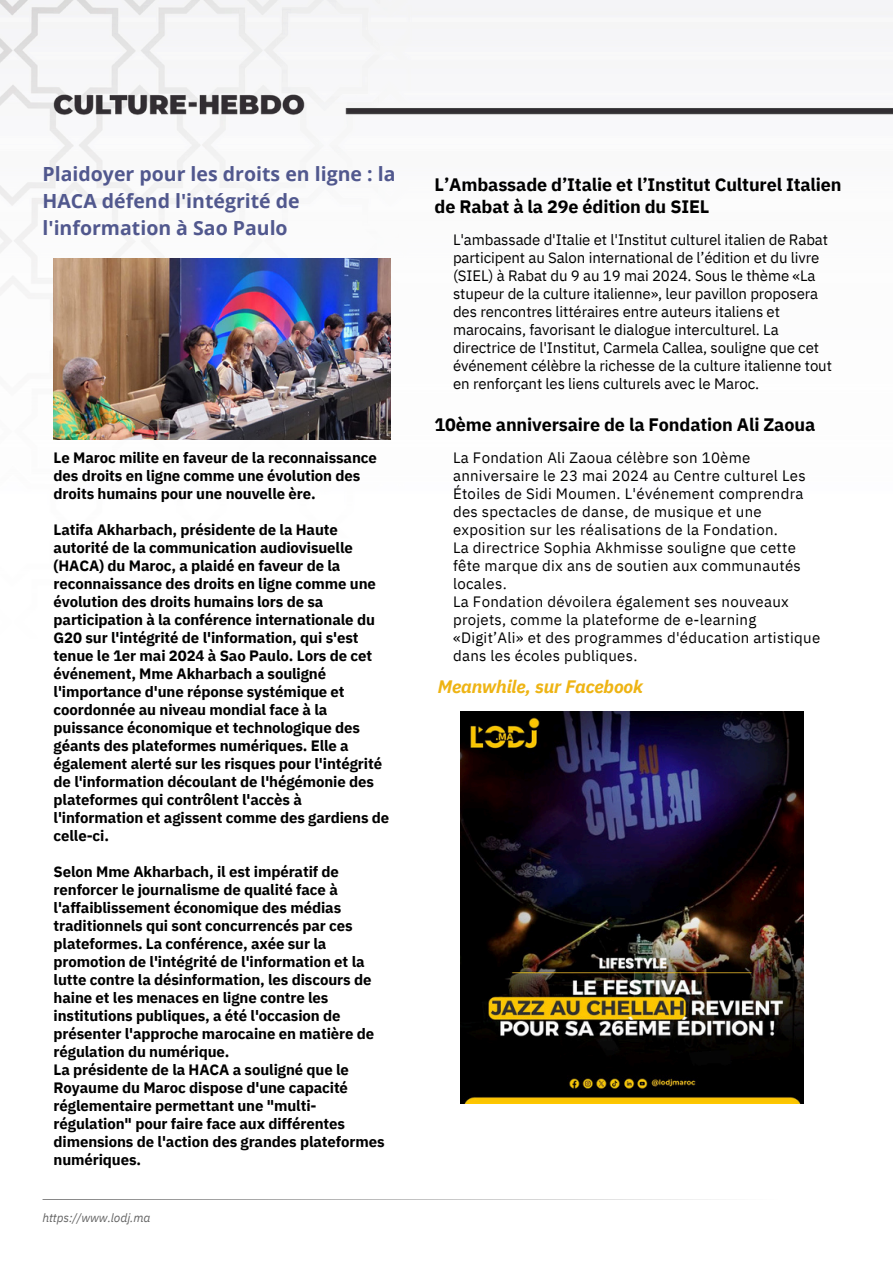
<style>
.page{position:relative;width:894px;height:1264px;background:#fff}
.page>*{position:absolute;margin:0;border:0;box-sizing:border-box;transform-origin:0 0}
.t1{font:700 19.5px/27px "Open Sans";color:#51588e}
.t2{font:700 18px/22.5px "IBM Plex Sans";letter-spacing:-.01em;color:#000}
.t3{font:italic 700 18px "IBM Plex Sans";letter-spacing:-.01em;color:#eeb414}
.t4{font:700 15px/18px "IBM Plex Sans";letter-spacing:-.01em;color:#000}
.t5{font:15px/18px "IBM Plex Sans";letter-spacing:.02em;color:#000}
.t6{font:15px/18px "IBM Plex Sans";letter-spacing:-.01em;color:#000}
.t7{font:italic 12px "IBM Plex Sans";letter-spacing:-.01em;color:#646464}
</style>
<div class="page">
<img style="left:0;top:0;width:892px;height:1200px">
<svg style="left:43px;top:1199px;width:807px;height:1px"></svg>
<img style="left:460px;top:711px;width:343px;height:392px">
<img style="left:54px;top:259px;width:336px;height:180px">
<h3 class="t1" style="left:43px;top:160px;width:354px">Plaidoyer pour les droits en ligne : la<br>HACA défend l'intégrité de l'information à Sao Paulo</h3>
<h1 class="t4" style="left:54px;top:448px;width:325px">Le Maroc milite en faveur de la reconnaissance des droits en ligne comme une évolution des droits humains pour une nouvelle ère.</h1>
<p class="t4" style="left:54px;top:520px;width:337px">Latifa Akharbach, présidente de la Haute autorité de la communication audiovisuelle (HACA) du Maroc, a plaidé en faveur de la reconnaissance des droits en ligne comme une évolution des droits humains lors de sa participation à la conférence internationale du G20 sur l'intégrité de l'information, qui s'est tenue le 1er mai 2024 à Sao Paulo. Lors de cet événement, Mme Akharbach a souligné l'importance d'une réponse systémique et coordonnée au niveau mondial face à la puissance économique et technologique des géants des plateformes numériques. Elle a également alerté sur les risques pour l'intégrité de l'information découlant de l'hégémonie des plateformes qui contrôlent l'accès à l'information et agissent comme des gardiens de celle-ci.</p>
<p class="t4" style="left:54px;top:862px;width:332px">Selon Mme Akharbach, il est impératif de renforcer le journalisme de qualité face à l'affaiblissement économique des médias traditionnels qui sont concurrencés par ces plateformes. La conférence, axée sur la promotion de l'intégrité de l'information et la lutte contre la désinformation, les discours de haine et les menaces en ligne contre les institutions publiques, a été l'occasion de présenter l'approche marocaine en matière de régulation du numérique.<br>La présidente de la HACA a souligné que le Royaume du Maroc dispose d'une capacité réglementaire permettant une "multi&shy;régulation" pour faire face aux différentes dimensions de l'action des grandes plateformes numériques.</p>
<h1 class="t7" style="left:43px;top:1209px;width:109px">https://www.lodj.ma</h1>
<h3 class="t2" style="left:434px;top:173px;width:408px">L’Ambassade d’Italie et l’Institut Culturel Italien de Rabat à la 29e édition du SIEL</h3>
<h1 class="t6" style="left:453px;top:231px;width:380px">L'ambassade d'Italie et l'Institut culturel italien de Rabat participent au Salon international de l’édition et du livre (SIEL) à Rabat du 9 au 19 mai 2024. Sous le thème «La stupeur de la culture italienne», leur pavillon proposera des rencontres littéraires entre auteurs italiens et marocains, favorisant le dialogue interculturel. La directrice de l'Institut, Carmela Callea, souligne que cet événement célèbre la richesse de la culture italienne tout en renforçant les liens culturels avec le Maroc.</h1>
<h2 class="t2" style="left:434px;top:413px;width:382px">10ème anniversaire de la Fondation Ali Zaoua</h2>
<h2 class="t5" style="left:453px;top:448px;width:368px">La Fondation Ali Zaoua célèbre son 10ème anniversaire le 23 mai 2024 au Centre culturel Les Étoiles de Sidi Moumen. L'événement comprendra des spectacles de danse, de musique et une exposition sur les réalisations de la Fondation.<br>La directrice Sophia Akhmisse souligne que cette fête marque dix ans de soutien aux communautés locales.<br>La Fondation dévoilera également ses nouveaux projets, comme la plateforme de e-learning «Digit’Ali» et des programmes d'éducation artistique dans les écoles publiques.</h2>
<h2 class="t3" style="left:437px;top:674px;width:207px">Meanwhile, sur Facebook</h2>
</div>
